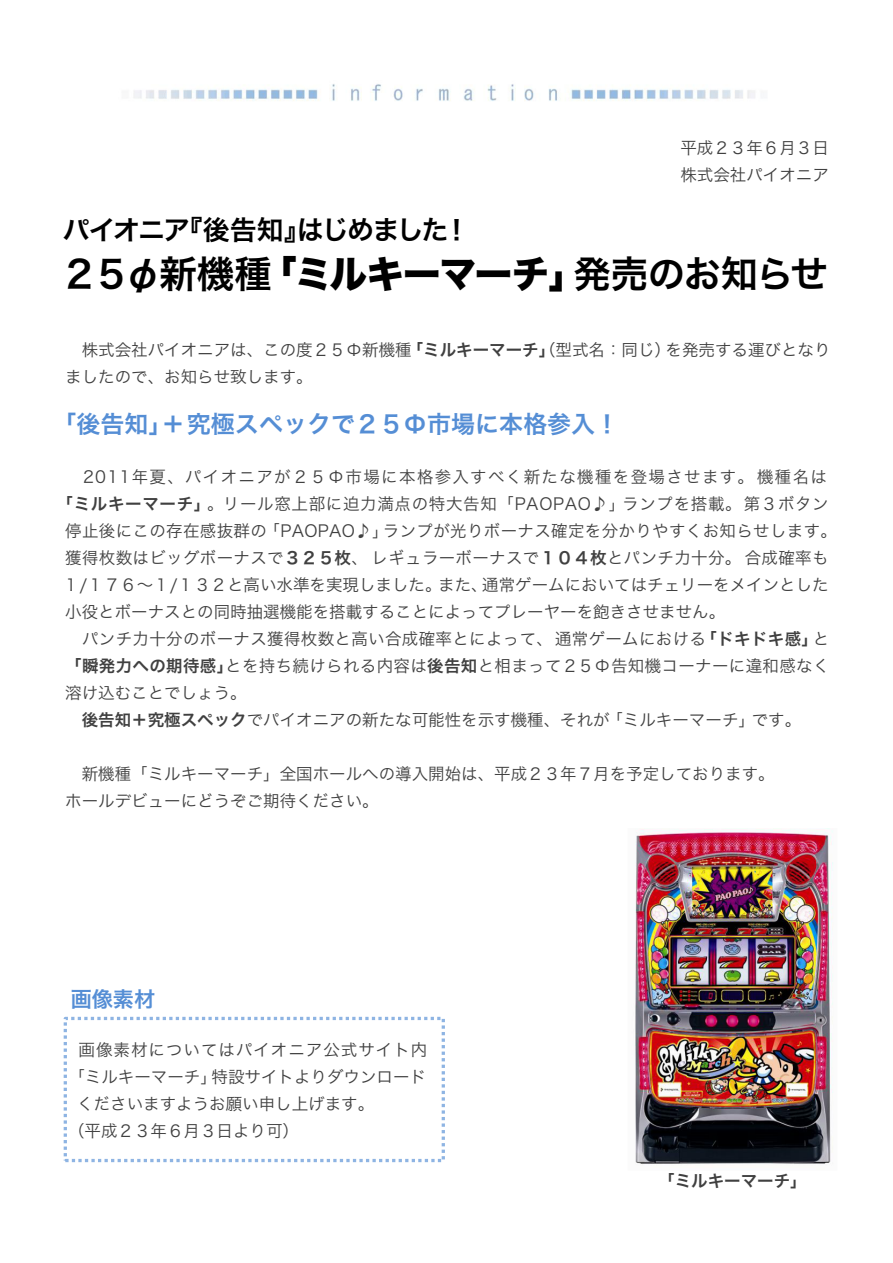
<style>
.page{position:relative;width:893px;height:1263px;background:#fff}
.page>*{position:absolute;margin:0;border:0;box-sizing:border-box;transform-origin:0 0}
.t1{font:37.5px "Hira Kaku Pro W6";letter-spacing:-.04em;color:#000}
.t2{font:27px "Hira Kaku Pro W6";letter-spacing:-.07em;color:#000}
.t3{font:24px "Hira Kaku Pro W6";color:#558ed5}
.t4{font:21px "Hira Kaku Pro W6";color:#558ed5}
.t5{font:16.5px/27px "Hira Kaku Pro W3";color:#404040}
.t6{font:16.5px "Hira Kaku Pro W3";letter-spacing:.02em;color:#404040}
.t7{font:16.5px "Hira Kaku Pro W3";letter-spacing:.04em;color:#404040}
.t8{font:16.5px "Hira Kaku Pro W3";letter-spacing:.08em;color:#404040}
.t9{font:16.5px "Hira Kaku Pro W3";letter-spacing:.06em;color:#404040}
.t10{font:16.5px "Hira Kaku Pro W6";color:#404040}
.s1{font-family:"Hira Kaku Std W8"}
.s2{font-family:"Hira Kaku Pro W6"}
</style>
<div class="page">
<img style="left:134px;top:84px;width:621px;height:17px">
<div style="left:64px;top:1017px;width:381px;height:145px;border:3px dashed #8eb4e3"></div>
<img style="left:635px;top:828px;width:198px;height:337px">
<p class="t5" style="left:680px;top:133px;width:150px">平成２３年６月３日株式会社パイオニア</p>
<h2 class="t2" style="left:63px;top:205px;width:409px">パイオニア『後告知』はじめました！</h2>
<h1 class="t1" style="left:61px;top:240px;width:769px">２５φ新機種<span class="s1">「ミルキーマーチ」</span>発売のお知らせ</h1>
<p class="t5" style="left:65px;top:335px;width:767px">　株式会社パイオニアは、この度２５Φ新機種<span class="s2">「ミルキーマーチ」</span>（型式名：同じ）を発売する運びとなりましたので、お知らせ致します。</p>
<h3 class="t3" style="left:53px;top:402px;width:568px">「後告知」＋究極スペックで２５Φ市場に本格参入！</h3>
<p class="t8" style="left:65px;top:462px;width:763px">　2011年夏、パイオニアが２５Φ市場に本格参入すべく新たな機種を登場させます。機種名は</p>
<p class="t7" style="left:57px;top:489px;width:774px"><span class="s2">「ミルキーマーチ」</span>。リール窓上部に迫力満点の特大告知「PAOPAO♪」ランプを搭載。第３ボタン</p>
<p class="t6" style="left:65px;top:516px;width:773px">停止後にこの存在感抜群の「PAOPAO♪」ランプが光りボーナス確定を分かりやすくお知らせします。</p>
<p class="t6" style="left:65px;top:543px;width:765px">獲得枚数はビッグボーナスで<span class="s2">３２５枚</span>、レギュラーボーナスで<span class="s2">１０４枚</span>とパンチ力十分。合成確率も</p>
<p class="t5" style="left:63px;top:570px;width:767px">１/１７６～１/１３２と高い水準を実現しました。また、通常ゲームにおいてはチェリーをメインとした</p>
<p class="t5" style="left:65px;top:597px;width:662px">小役とボーナスとの同時抽選機能を搭載することによってプレーヤーを飽きさせません。</p>
<p class="t6" style="left:65px;top:624px;width:765px">　パンチ力十分のボーナス獲得枚数と高い合成確率とによって、通常ゲームにおける<span class="s2">「ドキドキ感」</span>と</p>
<p class="t6" style="left:65px;top:651px;width:766px"><span class="s2">「瞬発力への期待感」</span>とを持ち続けられる内容は<span class="s2">後告知</span>と相まって２５Φ告知機コーナーに違和感なく</p>
<p class="t5" style="left:65px;top:678px;width:183px">溶け込むことでしょう。</p>
<p class="t5" style="left:82px;top:705px;width:721px"><span class="s2">後告知＋究極スペック</span>でパイオニアの新たな可能性を示す機種、それが「ミルキーマーチ」です。</p>
<p class="t5" style="left:65px;top:759px;width:711px">　新機種「ミルキーマーチ」全国ホールへの導入開始は、平成２３年７月を予定しております。ホールデビューにどうぞご期待ください。</p>
<p class="t4" style="left:71px;top:980px;width:86px">画像素材</p>
<p class="t9" style="left:79px;top:1035px;width:350px">画像素材についてはパイオニア公式サイト内</p>
<p class="t5" style="left:68px;top:1062px;width:359px">「ミルキーマーチ」特設サイトよりダウンロード</p>
<p class="t5" style="left:77px;top:1089px;width:298px">くださいますようお願い申し上げます。</p>
<p class="t5" style="left:68px;top:1116px;width:232px">（平成２３年６月３日より可）</p>
<p class="t10" style="left:658px;top:1165px;width:150px">「ミルキーマーチ」</p>
</div>
